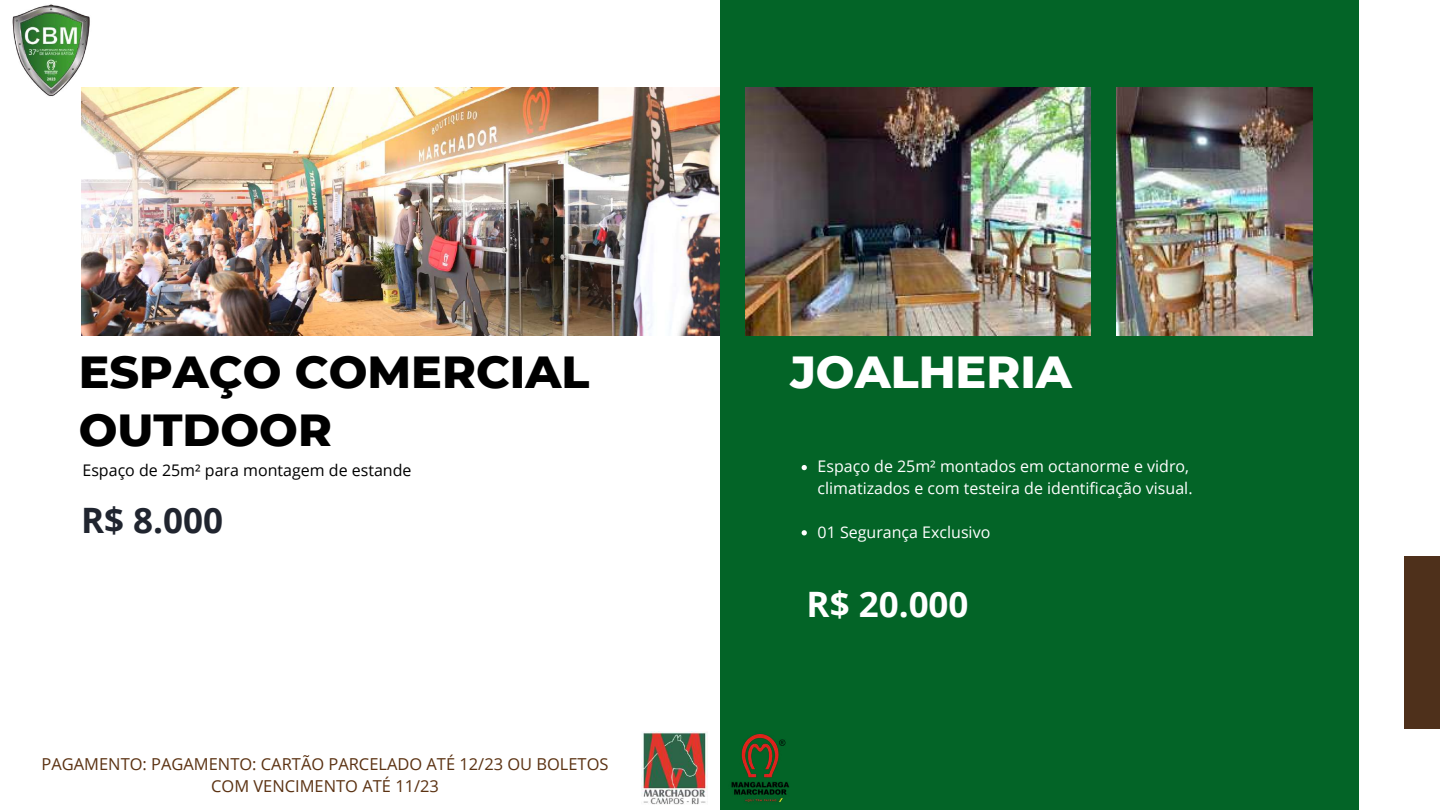
<style>
.page{position:relative;width:1440px;height:810px;background:#fff}
.page>*{position:absolute;margin:0;border:0;box-sizing:border-box;transform-origin:0 0}
.t1{font:800 45.8px "Montserrat";color:#000}
.t2{font:800 45.8px "Montserrat";color:#fff}
.t3{font:700 35px "Open Sans";color:#fff}
.t4{font:700 35px "Open Sans";color:#20252f}
.t5{font:16.5px/22.5px "Open Sans";color:#5b3212;text-align:center}
.t6{font:16px/21.8px "Open Sans";color:#fff}
.t7{font:16px "Open Sans";color:#000}
</style>
<div class="page">
<div style="left:1404px;top:556px;width:36px;height:173px;background:#4e301b"></div>
<div style="left:720px;top:0;width:639px;height:810px;background:#036427"></div>
<img style="left:81px;top:87px;width:639px;height:249px">
<img style="left:642px;top:731px;width:65px;height:74px">
<img style="left:731px;top:734px;width:58px;height:69px">
<img style="left:12px;top:4px;width:88px;height:96px">
<img style="left:1116px;top:87px;width:197px;height:249px">
<img style="left:746px;top:87px;width:344px;height:249px">
<svg style="left:802px;top:465px;width:5px;height:5px"></svg>
<svg style="left:802px;top:530px;width:5px;height:5px"></svg>
<h1 class="t1" style="left:79px;top:344px;width:512px">ESPAÇO COMERCIAL</h1>
<h1 class="t2" style="left:790px;top:344px;width:283px">JOALHERIA</h1>
<h1 class="t1" style="left:79px;top:402px;width:255px">OUTDOOR</h1>
<p class="t7" style="left:82px;top:459px;width:331px">Espaço de 25m² para montagem de estande</p>
<h2 class="t4" style="left:81px;top:496px;width:144px">R$ 8.000</h2>
<p class="t6" style="left:818px;top:455px;width:377px">Espaço de 25m² montados em octanorme e vidro, climatizados e com testeira de identificação visual.</p>
<p class="t6" style="left:818px;top:521px;width:174px">01 Segurança Exclusivo</p>
<p class="t5" style="left:42px;top:752px;width:569px">PAGAMENTO: PAGAMENTO: CARTÃO PARCELADO ATÉ 12/23 OU BOLETOS<br>COM VENCIMENTO ATÉ 11/23</p>
<h2 class="t3" style="left:807px;top:580px;width:163px">R$ 20.000</h2>
</div>
